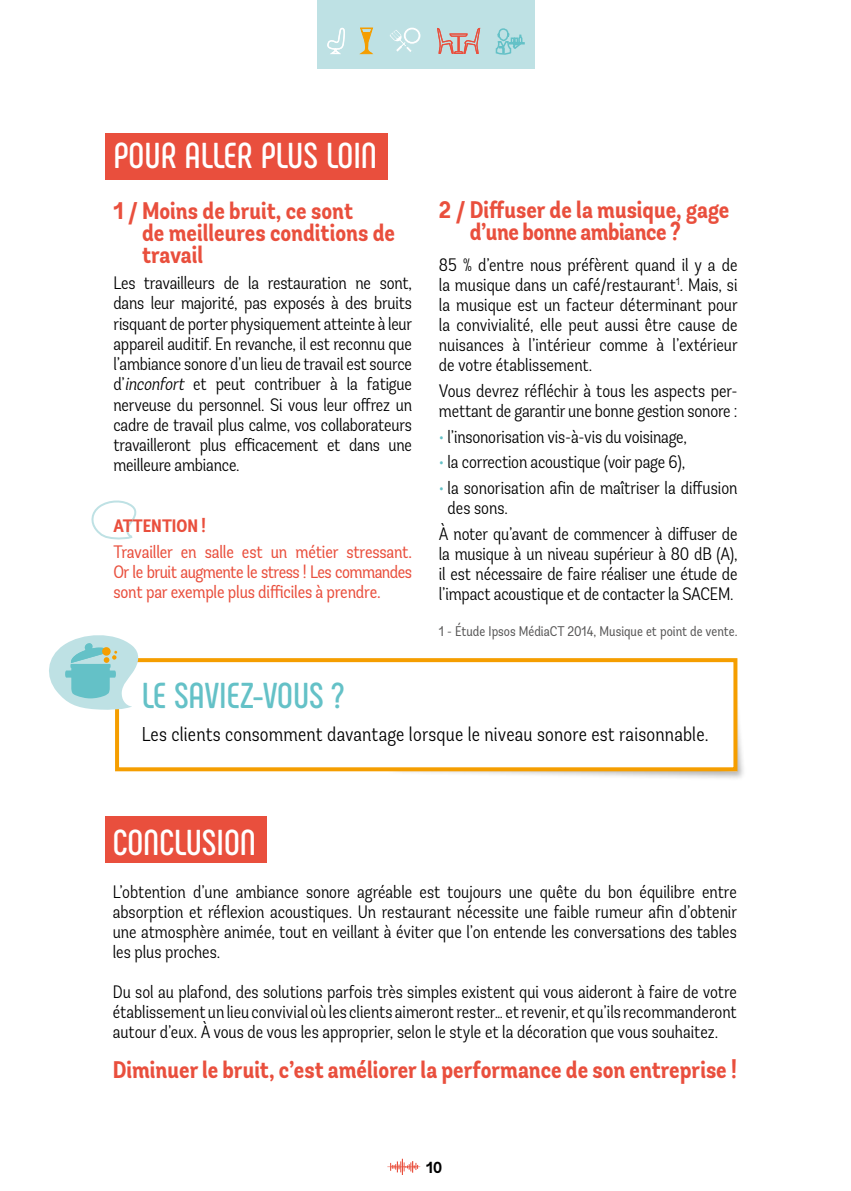
<style>
.page{position:relative;width:851px;height:1191px;background:#fff}
.page>*{position:absolute;margin:0;border:0;box-sizing:border-box;transform-origin:0 0}
.t1{font:700 36px "Phenomena";color:#fff}
.t2{font:700 36px "Phenomena";color:#64c1c7}
.t3{font:700 condensed 24px/22.2px "Andes";color:#e94f3d}
.t4{font:300 condensed 20px "Andes";letter-spacing:.01em;color:#000}
.t5{font:300 condensed 18px/20px "Andes";letter-spacing:-.01em;color:#000;text-align:justify}
.t6{font:condensed 18px/20.2px "Andes";letter-spacing:-.01em;color:#e94f3d;text-align:justify}
.t7{font:700 condensed 18px "Andes";color:#e94f3d}
.t8{font:700 condensed 16px "Andes";color:#000}
.t9{font:condensed 14px "Andes";color:#575656}
.s1{font-style:italic}
.s2{color:#64c1c7}
</style>
<div class="page">
<svg style="left:387px;top:1158px;width:33px;height:17px"></svg>
<div style="left:316px;top:0;width:218px;height:69px;background:#bee1e4"></div>
<svg style="left:495px;top:28px;width:30px;height:27px"></svg>
<svg style="left:437px;top:27px;width:44px;height:27px"></svg>
<svg style="left:327px;top:27px;width:18px;height:27px"></svg>
<svg style="left:390px;top:27px;width:31px;height:25px"></svg>
<svg style="left:360px;top:27px;width:13px;height:28px"></svg>
<div style="left:105px;top:133px;width:282px;height:46px;background:#e94f3d"></div>
<div style="left:105px;top:817px;width:161px;height:46px;background:#e94f3d"></div>
<svg style="left:91px;top:500px;width:46px;height:40px"></svg>
<div style="left:384px;top:680px;width:362px;height:101px;background:#000;opacity:.3"></div>
<div style="left:117px;top:660px;width:618px;height:109px;background:#fff"></div>
<div style="left:115px;top:658px;width:622px;height:113px;border:4px solid #f59e00"></div>
<svg style="left:49px;top:635px;width:92px;height:75px"></svg>
<div style="left:102px;top:647px;width:9px;height:8px;background:#f59e00;border-radius:50%"></div>
<h1 class="t1" style="left:113px;top:134px;width:265px">POUR ALLER PLUS LOIN</h1>
<h2 class="t3" style="left:142px;top:200px;width:254px;text-indent:-29px">1 / Moins de bruit, ce sont<br>de meilleures conditions de travail</h2>
<p class="t5" style="left:113px;top:273px;width:300px">Les travailleurs de la restauration ne sont, dans leur majorité, pas exposés à des bruits risquant de porter physiquement atteinte à leur appareil auditif. En revanche, il est reconnu que l’ambiance sonore d’un lieu de travail est source d’<span class="s1">inconfort</span> et peut contribuer à la fatigue nerveuse du personnel. Si vous leur offrez un cadre de travail plus calme, vos collaborateurs travailleront plus efficacement et dans une meilleure ambiance.</p>
<p class="t7" style="left:113px;top:514px;width:94px">ATTENTION !</p>
<p class="t6" style="left:113px;top:541px;width:300px">Travailler en salle est un métier stressant.<br>Or le bruit augmente le stress ! Les commandes sont par exemple plus difficiles à prendre.</p>
<h2 class="t3" style="left:469px;top:199px;width:261px;text-indent:-31px">2 / Diffuser de la musique, gage d’une bonne ambiance ?</h2>
<p class="t5" style="left:439px;top:255px;width:300px">85 % d’entre nous préfèrent quand il y a de la musique dans un café/restaurant<sup>1</sup>. Mais, si la musique est un facteur déterminant pour la convivialité, elle peut aussi être cause de nuisances à l’intérieur comme à l’extérieur de votre établissement.</p>
<p class="t5" style="left:439px;top:381px;width:300px">Vous devrez réfléchir à tous les aspects per&shy;mettant de garantir une bonne gestion sonore :</p>
<p class="t5" style="left:439px;top:426px;width:249px"><span class="s2">•</span> l’insonorisation vis-à-vis du voisinage,</p>
<p class="t5" style="left:439px;top:452px;width:248px"><span class="s2">•</span> la correction acoustique (voir page 6),</p>
<p class="t5" style="left:447px;top:478px;width:291px;text-indent:-9px"><span class="s2">•</span> la sonorisation afin de maîtriser la diffusion des sons.</p>
<p class="t5" style="left:439px;top:523px;width:300px">À noter qu’avant de commencer à diffuser de la musique à un niveau supérieur à 80 dB (A), il est nécessaire de faire réaliser une étude de l’impact acoustique et de contacter la SACEM.</p>
<p class="t9" style="left:439px;top:622px;width:300px">1 - Étude Ipsos MédiaCT 2014, Musique et point de vente.</p>
<h1 class="t2" style="left:142px;top:673px;width:204px">LE SAVIEZ-VOUS ?</h1>
<p class="t4" style="left:142px;top:722px;width:568px">Les clients consomment davantage lorsque le niveau sonore est raisonnable.</p>
<h1 class="t1" style="left:113px;top:820px;width:145px">CONCLUSION</h1>
<p class="t5" style="left:113px;top:881px;width:626px">L’obtention d’une ambiance sonore agréable est toujours une quête du bon équilibre entre absorption et réflexion acoustiques. Un restaurant nécessite une faible rumeur afin d’obtenir une atmosphère animée, tout en veillant à éviter que l’on entende les conversations des tables les plus proches.</p>
<p class="t5" style="left:113px;top:981px;width:625px">Du sol au plafond, des solutions parfois très simples existent qui vous aideront à faire de votre établissement un lieu convivial où les clients aimeront rester… et revenir, et qu’ils recommanderont autour d’eux. À vous de vous les approprier, selon le style et la décoration que vous souhaitez.</p>
<h2 class="t3" style="left:113px;top:1059px;width:625px">Diminuer le bruit, c’est améliorer la performance de son entreprise !</h2>
<p class="t8" style="left:426px;top:1157px;width:17px">10</p>
</div>
